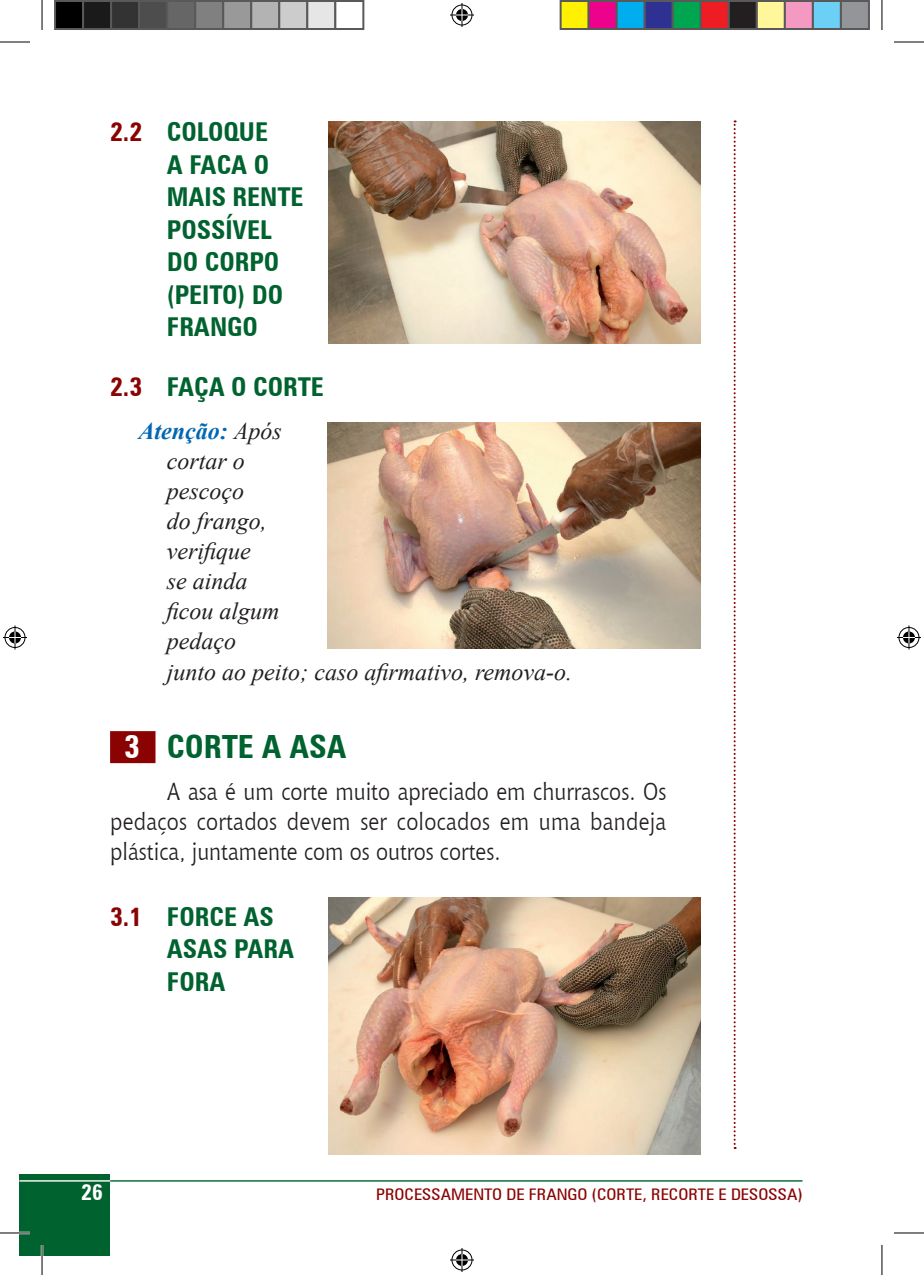
<style>
.page{position:relative;width:924px;height:1275px;background:#fff}
.page>*{position:absolute;margin:0;border:0;box-sizing:border-box;transform-origin:0 0}
.t1{font:700 condensed 32px "Zurich BT";color:#00632f}
.t2{font:700 condensed 26px/32.4px "Zurich BT";color:#00632f}
.t3{font:24px/30px "Chianti BT";color:#231f20;text-align:justify;scale:.9 1}
.t4{font:italic 24px/30px "Times New Roman";color:#231f20}
.t5{font:700 condensed 22px "Zurich BT";color:#fff}
.t6{font:condensed 16px "Zurich BT";color:#8b0202;scale:1.1 1}
.s1{color:#8b0202}
.s2{font-weight:700;color:#0166b3}
.s3{color:#fff}
</style>
<div class="page">
<hr style="left:110px;top:1180px;width:692px;height:1px;background:#00632f">
<svg style="left:733px;top:120px;width:2px;height:1029px"></svg>
<div style="left:19px;top:1174px;width:91px;height:81px;background:#00632f"></div>
<hr style="left:19px;top:1180px;width:91px;height:1px;background:#fff">
<img style="left:328px;top:897px;width:371px;height:257px">
<img style="left:328px;top:121px;width:371px;height:222px">
<img style="left:327px;top:423px;width:372px;height:226px">
<div style="left:110px;top:731px;width:45px;height:32px;background:#8b0202"></div>
<hr style="left:0;top:1231px;width:30px;height:3px;background:#fff">
<hr style="left:41px;top:1245px;width:2px;height:30px;background:#fff">
<hr style="left:0;top:42px;width:30px;height:1px;background:#000">
<hr style="left:893px;top:42px;width:30px;height:1px;background:#000">
<hr style="left:0;top:1232px;width:30px;height:1px;background:#000">
<hr style="left:893px;top:1232px;width:30px;height:1px;background:#000">
<hr style="left:42px;top:0;width:1px;height:30px;background:#000">
<hr style="left:42px;top:1245px;width:1px;height:30px;background:#000">
<hr style="left:881px;top:0;width:1px;height:30px;background:#000">
<hr style="left:881px;top:1245px;width:1px;height:30px;background:#000">
<svg style="left:450px;top:3px;width:24px;height:24px"></svg>
<svg style="left:450px;top:1248px;width:24px;height:24px"></svg>
<svg style="left:3px;top:625px;width:24px;height:24px"></svg>
<svg style="left:897px;top:625px;width:23px;height:24px"></svg>
<div style="left:55px;top:1px;width:28px;height:28px;background:#000"></div>
<div style="left:54px;top:0;width:30px;height:30px;border:2px solid #595959"></div>
<div style="left:83px;top:1px;width:28px;height:28px;background:#1a1a1a"></div>
<div style="left:82px;top:0;width:30px;height:30px;border:2px solid #595959"></div>
<div style="left:111px;top:1px;width:28px;height:28px;background:#333"></div>
<div style="left:110px;top:0;width:30px;height:30px;border:2px solid #595959"></div>
<div style="left:139px;top:1px;width:28px;height:28px;background:#4d4d4d"></div>
<div style="left:138px;top:0;width:30px;height:30px;border:2px solid #595959"></div>
<div style="left:167px;top:1px;width:28px;height:28px;background:#666"></div>
<div style="left:166px;top:0;width:30px;height:30px;border:2px solid #595959"></div>
<div style="left:195px;top:1px;width:28px;height:28px;background:#808080"></div>
<div style="left:194px;top:0;width:30px;height:30px;border:2px solid #595959"></div>
<div style="left:223px;top:1px;width:28px;height:28px;background:#999"></div>
<div style="left:222px;top:0;width:30px;height:30px;border:2px solid #595959"></div>
<div style="left:251px;top:1px;width:28px;height:28px;background:#b3b3b3"></div>
<div style="left:250px;top:0;width:30px;height:30px;border:2px solid #595959"></div>
<div style="left:279px;top:1px;width:28px;height:28px;background:#ccc"></div>
<div style="left:278px;top:0;width:30px;height:30px;border:2px solid #595959"></div>
<div style="left:307px;top:1px;width:28px;height:28px;background:#e6e6e6"></div>
<div style="left:306px;top:0;width:30px;height:30px;border:2px solid #595959"></div>
<div style="left:334px;top:0;width:30px;height:30px;border:2px solid #595959"></div>
<div style="left:560px;top:1px;width:28px;height:28px;background:#fff101"></div>
<div style="left:559px;top:0;width:30px;height:30px;border:2px solid #595959"></div>
<div style="left:588px;top:1px;width:28px;height:28px;background:#ed028c"></div>
<div style="left:587px;top:0;width:30px;height:30px;border:2px solid #595959"></div>
<div style="left:616px;top:1px;width:28px;height:28px;background:#00aeef"></div>
<div style="left:615px;top:0;width:30px;height:30px;border:2px solid #595959"></div>
<div style="left:644px;top:1px;width:28px;height:28px;background:#2e3092"></div>
<div style="left:643px;top:0;width:30px;height:30px;border:2px solid #595959"></div>
<div style="left:672px;top:1px;width:28px;height:28px;background:#00a54f"></div>
<div style="left:671px;top:0;width:30px;height:30px;border:2px solid #595959"></div>
<div style="left:700px;top:1px;width:28px;height:28px;background:#ee1d23"></div>
<div style="left:699px;top:0;width:30px;height:30px;border:2px solid #595959"></div>
<div style="left:728px;top:1px;width:28px;height:28px;background:#231f20"></div>
<div style="left:727px;top:0;width:30px;height:30px;border:2px solid #595959"></div>
<div style="left:756px;top:1px;width:28px;height:28px;background:#fff79a"></div>
<div style="left:755px;top:0;width:30px;height:30px;border:2px solid #595959"></div>
<div style="left:784px;top:1px;width:28px;height:28px;background:#f499c2"></div>
<div style="left:783px;top:0;width:30px;height:30px;border:2px solid #595959"></div>
<div style="left:812px;top:1px;width:28px;height:28px;background:#6bcff6"></div>
<div style="left:811px;top:0;width:30px;height:30px;border:2px solid #595959"></div>
<div style="left:840px;top:1px;width:28px;height:28px;background:#939598"></div>
<div style="left:839px;top:0;width:30px;height:30px;border:2px solid #595959"></div>
<p class="t2" style="left:167px;top:116px;width:38px;text-indent:-57px"><span class="s1">2.2</span> COLOQUE<br>A FACA</p>
<p class="t2" style="left:253px;top:148px;width:14px">O</p>
<p class="t2" style="left:167px;top:181px;width:16px">MAIS</p>
<p class="t2" style="left:232px;top:181px;width:15px">RENTE</p>
<p class="t2" style="left:167px;top:213px;width:54px">POSSÍVEL<br>DO CORPO (PEITO</p>
<p class="t2" style="left:237px;top:278px;width:30px">) DO</p>
<p class="t2" style="left:167px;top:311px;width:16px">FRANGO</p>
<p class="t2" style="left:110px;top:370px;width:85px"><span class="s1">2.3</span> FAÇA</p>
<p class="t2" style="left:231px;top:370px;width:37px">O CORTE</p>
<p class="t4" style="left:167px;top:416px;width:407px;text-indent:-28px"><span class="s2">Atenção:</span> Após<br>cortar o<br>pescoço<br>do frango,<br>verifique<br>se ainda<br>ficou algum<br>pedaço<br>junto ao peito; caso afirmativo, remova-o.</p>
<h1 class="t1" style="left:124px;top:727px;width:78px"><span class="s3">3</span> CORTE</h1>
<h1 class="t1" style="left:262px;top:727px;width:48px">A ASA</h1>
<p class="t3" style="left:110px;top:775px;width:619px;text-indent:57px">A asa é um corte muito apreciado em churrascos. Os pedaços cortados devem ser colocados em uma bandeja plástica, juntamente com os outros cortes.</p>
<p class="t2" style="left:110px;top:900px;width:84px"><span class="s1">3.1</span> FORCE</p>
<p class="t2" style="left:243px;top:900px;width:16px">AS</p>
<p class="t2" style="left:167px;top:932px;width:16px">ASAS</p>
<p class="t2" style="left:234px;top:932px;width:16px">PARA</p>
<p class="t2" style="left:167px;top:965px;width:16px">FORA</p>
<p class="t5" style="left:81px;top:1179px;width:23px">26</p>
<p class="t6" style="left:376px;top:1184px;width:389px">PROCESSAMENTO DE FRANGO (CORTE, RECORTE E DESOSSA)</p>
</div>
